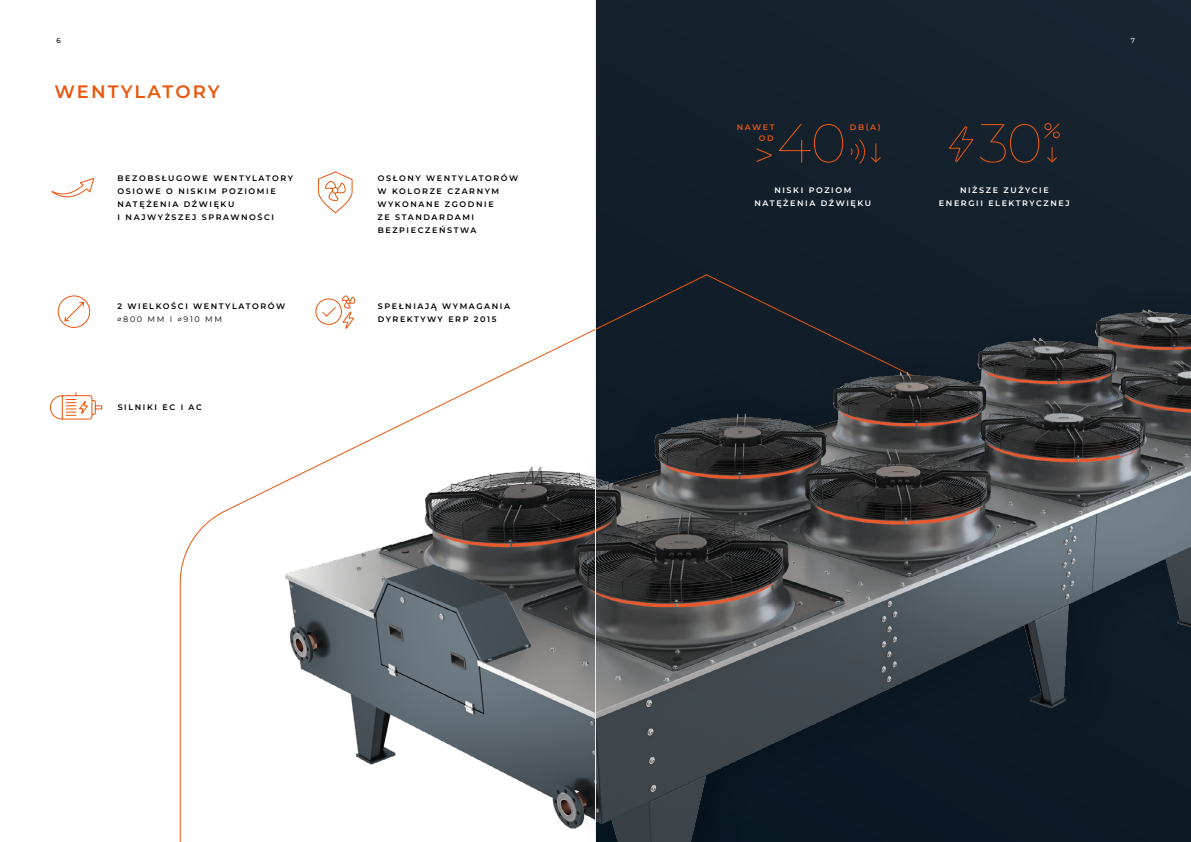
<style>
.page{position:relative;width:1191px;height:842px;background:#fff}
.page>*{position:absolute;margin:0;border:0;box-sizing:border-box;transform-origin:0 0}
.t1{font:100 54.9px "Montserrat";color:#ea560d}
.t2{font:600 18px "Montserrat";letter-spacing:.11em;color:#ea560d}
.t3{font:600 8px/13px "Montserrat";letter-spacing:.2em;color:#000}
.t4{font:600 8px/13px "Montserrat";letter-spacing:.2em;color:#fff;text-align:center}
.t5{font:8px "Montserrat";letter-spacing:.2em;color:#000}
.t6{font:600 8px "Montserrat";letter-spacing:.2em;color:#ea560d}
.t7{font:500 7px "Montserrat";color:#ededed}
.t8{font:500 7px "Montserrat";color:#000}
</style>
<div class="page">
<div style="left:595px;top:0;width:596px;height:842px;background:#14222e"></div>
<svg style="left:51px;top:177px;width:44px;height:21px"></svg>
<svg style="left:57px;top:295px;width:34px;height:33px"></svg>
<svg style="left:50px;top:392px;width:53px;height:28px"></svg>
<svg style="left:318px;top:171px;width:35px;height:42px"></svg>
<svg style="left:1047px;top:147px;width:10px;height:16px"></svg>
<svg style="left:1044px;top:123px;width:16px;height:16px"></svg>
<svg style="left:949px;top:126px;width:25px;height:36px"></svg>
<svg style="left:850px;top:139px;width:31px;height:25px"></svg>
<img style="left:243px;top:274px;width:948px;height:568px">
<hr style="left:595px;top:0;width:1px;height:842px;background:#ededed">
<p class="t8" style="left:56px;top:35px;width:6px">6</p>
<h2 class="t2" style="left:54px;top:79px;width:167px">WENTYLATORY</h2>
<p class="t3" style="left:117px;top:172px;width:177px">BEZOBSŁUGOWE WENTYLATORY<br>OSIOWE O NISKIM POZIOMIE<br>NATĘŻENIA DŹWIĘKU<br>I NAJWYŻSZEJ SPRAWNOŚCI</p>
<p class="t3" style="left:117px;top:299px;width:169px">2 WIELKOŚCI WENTYLATORÓW</p>
<p class="t5" style="left:117px;top:313px;width:106px">∅800 MM I ∅910 MM</p>
<p class="t3" style="left:118px;top:400px;width:86px">SILNIKI EC I AC</p>
<p class="t3" style="left:377px;top:172px;width:142px">OSŁONY WENTYLATORÓW<br>W KOLORZE CZARNYM<br>WYKONANE ZGODNIE<br>ZE STANDARDAMI<br>BEZPIECZEŃSTWA</p>
<p class="t3" style="left:378px;top:299px;width:134px">SPEŁNIAJĄ WYMAGANIA<br>DYREKTYWY ERP 2015</p>
<p class="t7" style="left:1130px;top:35px;width:6px">7</p>
<p class="t6" style="left:736px;top:122px;width:39px">NAWET</p>
<p class="t6" style="left:849px;top:122px;width:32px">DB(A)</p>
<p class="t6" style="left:759px;top:133px;width:16px">OD</p>
<h1 class="t1" style="left:754px;top:106px;width:94px"><sub>&gt;</sub>40</h1>
<h1 class="t1" style="left:978px;top:106px;width:65px">30</h1>
<p class="t4" style="left:754px;top:183px;width:118px">NISKI POZIOM<br>NATĘŻENIA DŹWIĘKU</p>
<p class="t4" style="left:939px;top:183px;width:132px">NIŻSZE ZUŻYCIE<br>ENERGII ELEKTRYCZNEJ</p>
</div>
